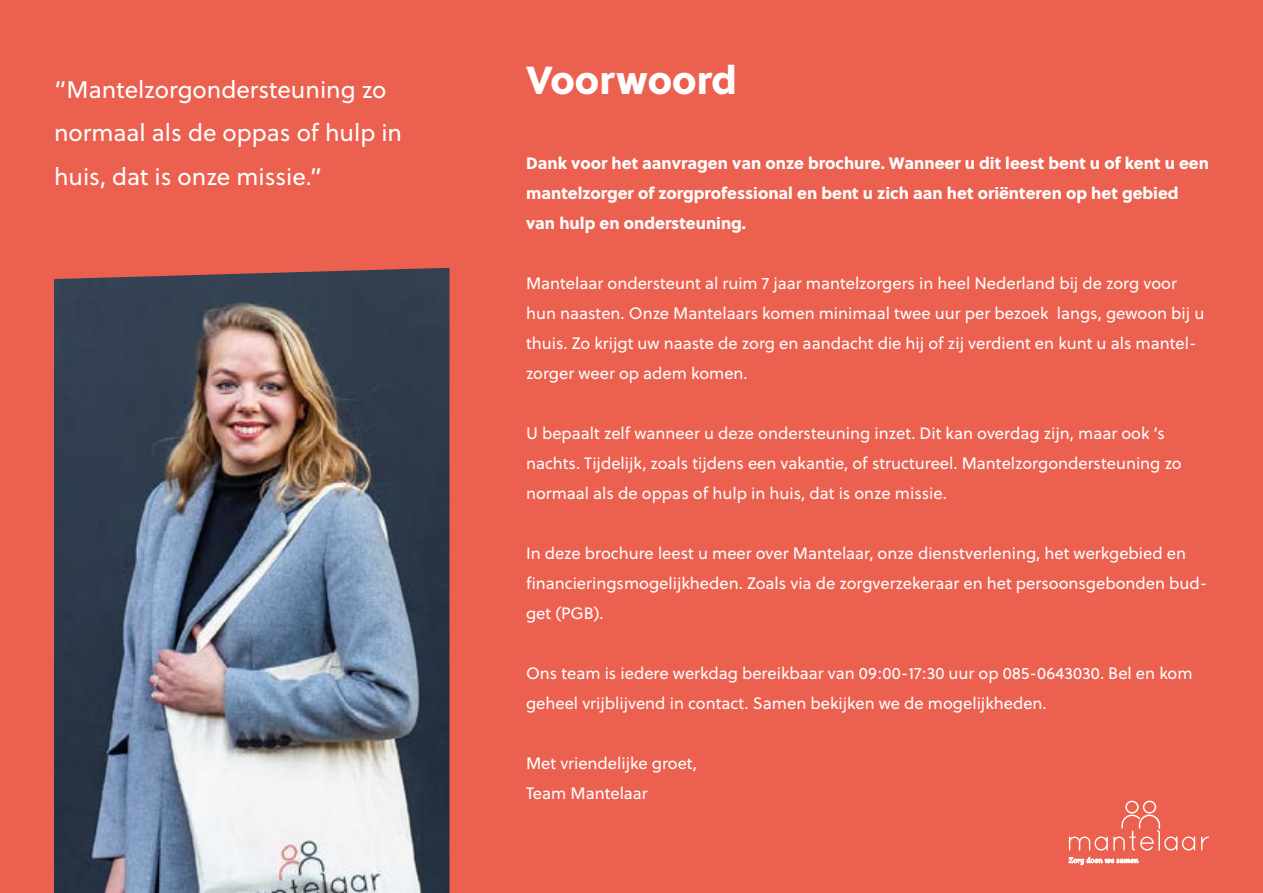
<style>
.page{position:relative;width:1263px;height:893px;background:#ec604f}
.page>*{position:absolute;margin:0;border:0;box-sizing:border-box;transform-origin:0 0}
.t1{font:39px "Soleil Xb";color:#fff}
.t2{font:24px/43.5px "Soleil";color:#fff}
.t3{font:16.5px/30px "Soleil";color:#fff}
.t4{font:16.5px/30px "Soleil Xb";color:#fff}
</style>
<div class="page">
<img style="left:54px;top:268px;width:395px;height:625px">
<svg style="left:1201px;top:836px;width:8px;height:14px"></svg>
<svg style="left:1068px;top:801px;width:127px;height:64px"></svg>
<h2 class="t2" style="left:54px;top:67px;width:350px">“Mantelzorgondersteuning zo normaal als de oppas of hulp in huis, dat is onze missie.”</h2>
<h1 class="t1" style="left:526px;top:49px;width:212px">Voorwoord</h1>
<p class="t4" style="left:526px;top:147px;width:684px">Dank voor het aanvragen van onze brochure. Wanneer u dit leest bent u of kent u een mantelzorger of zorgprofessional en bent u zich aan het oriënteren op het gebied van hulp en ondersteuning.</p>
<p class="t3" style="left:526px;top:267px;width:680px">Mantelaar ondersteunt al ruim 7 jaar mantelzorgers in heel Nederland bij de zorg voor hun naasten. Onze Mantelaars komen minimaal twee uur per bezoek langs, gewoon bij u thuis. Zo krijgt uw naaste de zorg en aandacht die hij of zij verdient en kunt u als mantel&shy;zorger weer op adem komen.</p>
<p class="t3" style="left:526px;top:417px;width:657px">U bepaalt zelf wanneer u deze ondersteuning inzet. Dit kan overdag zijn, maar ook ‘s nachts. Tijdelijk, zoals tijdens een vakantie, of structureel. Mantelzorgondersteuning zo normaal als de oppas of hulp in huis, dat is onze missie.</p>
<p class="t3" style="left:526px;top:537px;width:683px">In deze brochure leest u meer over Mantelaar, onze dienstverlening, het werkgebied en financieringsmogelijkheden. Zoals via de zorgverzekeraar en het persoonsgebonden bud&shy;get (PGB).</p>
<p class="t3" style="left:526px;top:657px;width:668px">Ons team is iedere werkdag bereikbaar van 09:00-17:30 uur op 085-0643030. Bel en kom geheel vrijblijvend in contact. Samen bekijken we de mogelijkheden.</p>
<p class="t3" style="left:526px;top:747px;width:173px">Met vriendelijke groet,<br>Team Mantelaar</p>
</div>
